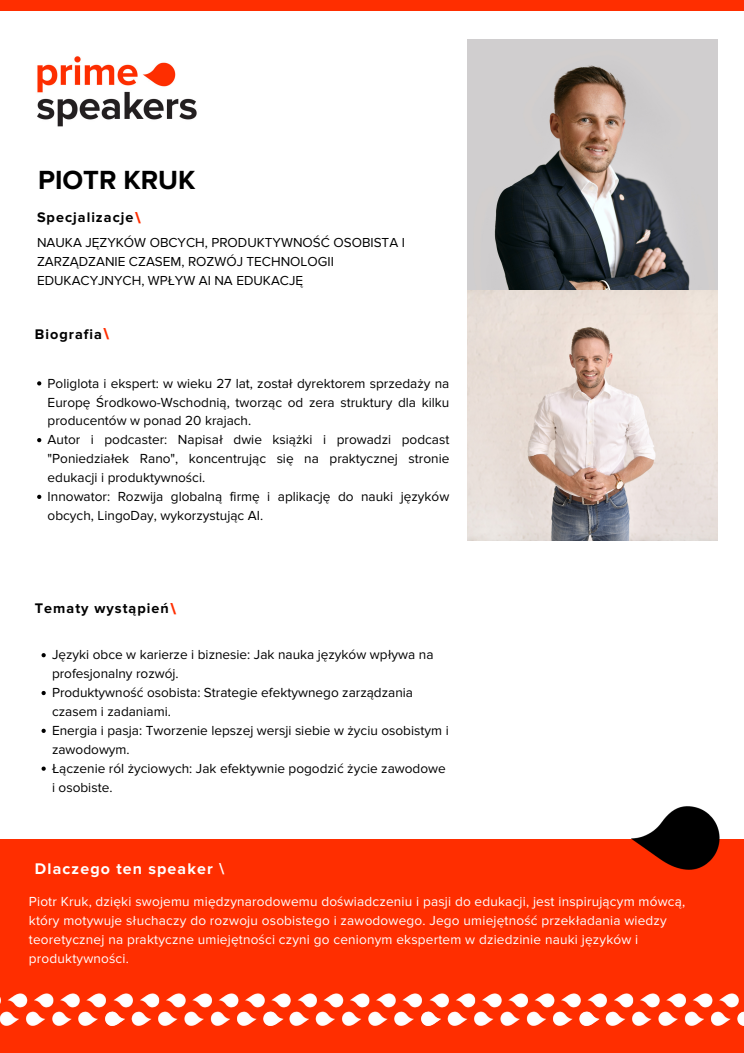
<style>
.page{position:relative;width:744px;height:1053px;background:#fff}
.page>*{position:absolute;margin:0;border:0;box-sizing:border-box;transform-origin:0 0}
.t1{font:700 27.2px "Proxima Nova";color:#000}
.t2{font:700 16px "Proxima Nova";letter-spacing:.07em;color:#fff}
.t3{font:900 16px "Proxima Nova";color:#ff2e00}
.t4{font:700 14.4px "Proxima Nova";letter-spacing:.07em;color:#000}
.t5{font:13.6px/18.9px "Proxima Nova";color:#000}
.t6{font:13.6px/18.9px "Proxima Nova";letter-spacing:.015em;color:#fff}
.t7{font:13.52px/18.9px "Proxima Nova";color:#000}
</style>
<div class="page">
<img style="left:37px;top:56px;width:160px;height:71px">
<div style="left:0;top:0;width:744px;height:10px;background:#ff2e00"></div>
<img style="left:468px;top:40px;width:250px;height:501px">
<div style="left:0;top:838px;width:744px;height:214px;background:#ff2e00"></div>
<img style="left:0;top:993px;width:74px;height:33px">
<img style="left:74px;top:993px;width:158px;height:33px">
<img style="left:232px;top:993px;width:158px;height:33px">
<img style="left:390px;top:993px;width:158px;height:33px">
<img style="left:548px;top:993px;width:158px;height:33px">
<img style="left:706px;top:993px;width:38px;height:33px">
<img style="left:630px;top:806px;width:90px;height:64px">
<svg style="left:42px;top:653px;width:4px;height:4px"></svg>
<svg style="left:42px;top:691px;width:4px;height:4px"></svg>
<svg style="left:42px;top:728px;width:4px;height:5px"></svg>
<svg style="left:42px;top:766px;width:4px;height:4px"></svg>
<svg style="left:37px;top:381px;width:4px;height:4px"></svg>
<svg style="left:37px;top:438px;width:4px;height:4px"></svg>
<svg style="left:37px;top:494px;width:4px;height:5px"></svg>
<p class="t1" style="left:38px;top:164px;width:159px">PIOTR KRUK</p>
<p class="t4" style="left:37px;top:209px;width:98px">Specjalizacje</p>
<p class="t3" style="left:135px;top:208px;width:7px">\</p>
<p class="t7" style="left:37px;top:233px;width:369px">NAUKA JĘZYKÓW OBCYCH, PRODUKTYWNOŚĆ OSOBISTA I<br>ZARZĄDZANIE CZASEM, ROZWÓJ TECHNOLOGII<br>EDUKACYJNYCH, WPŁYW AI NA EDUKACJĘ</p>
<p class="t4" style="left:35px;top:325px;width:69px">Biografia</p>
<p class="t3" style="left:103px;top:324px;width:7px">\</p>
<p class="t5" style="left:48px;top:374px;width:403px;text-align:justify">Poliglota i ekspert: w wieku 27 lat, został dyrektorem sprzedaży na Europę Środkowo-Wschodnią, tworząc od zera struktury dla kilku producentów w ponad 20 krajach.</p>
<p class="t5" style="left:48px;top:430px;width:403px;text-align:justify">Autor i podcaster: Napisał dwie książki i prowadzi podcast "Poniedziałek Rano", koncentrując się na praktycznej stronie edukacji i produktywności.</p>
<p class="t5" style="left:48px;top:487px;width:403px">Innowator: Rozwija globalną firmę i aplikację do nauki języków obcych, LingoDay, wykorzystując AI.</p>
<p class="t4" style="left:35px;top:600px;width:135px">Tematy wystąpień</p>
<p class="t3" style="left:170px;top:598px;width:7px">\</p>
<p class="t5" style="left:52px;top:645px;width:383px">Języki obce w karierze i biznesie: Jak nauka języków wpływa na profesjonalny rozwój.</p>
<p class="t5" style="left:52px;top:683px;width:363px">Produktywność osobista: Strategie efektywnego zarządzania czasem i zadaniami.</p>
<p class="t5" style="left:52px;top:721px;width:398px">Energia i pasja: Tworzenie lepszej wersji siebie w życiu osobistym i zawodowym.</p>
<p class="t5" style="left:52px;top:759px;width:395px">Łączenie ról życiowych: Jak efektywnie pogodzić życie zawodowe i osobiste.</p>
<p class="t2" style="left:35px;top:859px;width:191px">Dlaczego ten speaker \</p>
<p class="t6" style="left:29px;top:892px;width:658px">Piotr Kruk, dzięki swojemu międzynarodowemu doświadczeniu i pasji do edukacji, jest inspirującym mówcą, który motywuje słuchaczy do rozwoju osobistego i zawodowego. Jego umiejętność przekładania wiedzy teoretycznej na praktyczne umiejętności czyni go cenionym ekspertem w dziedzinie nauki języków i produktywności.</p>
</div>
